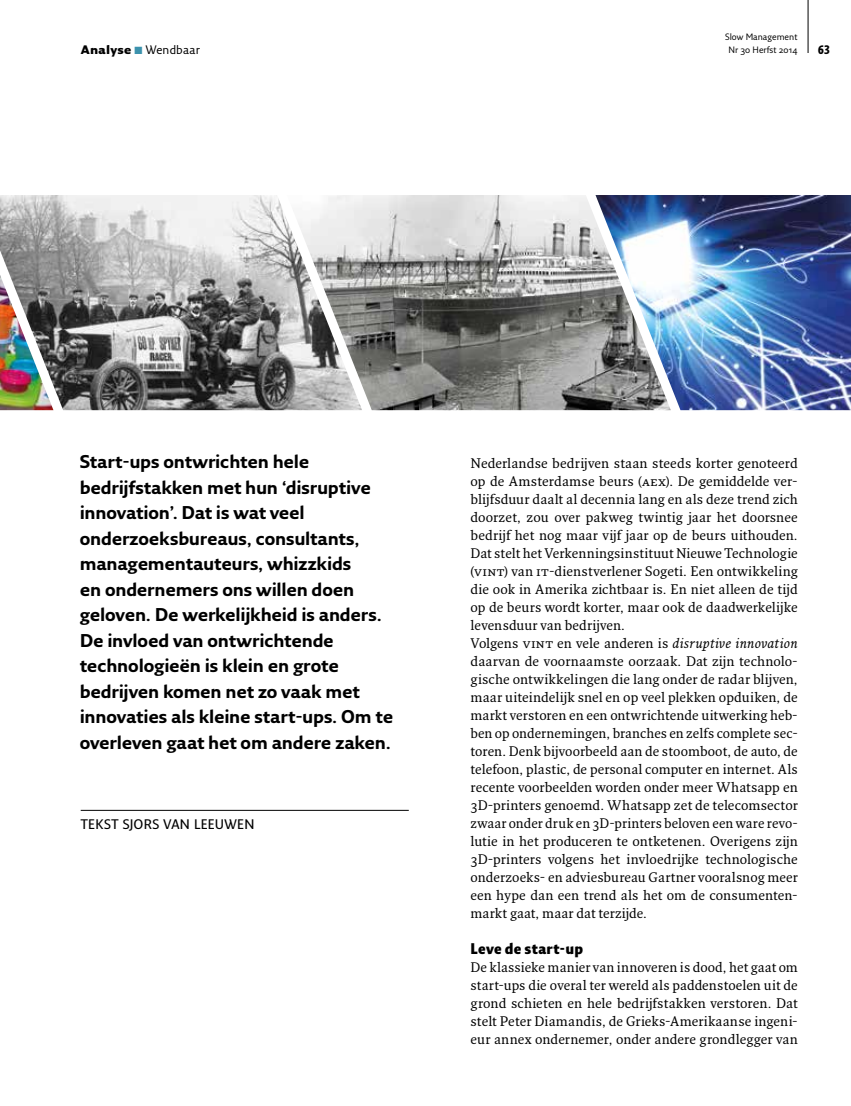
<style>
.page{position:relative;width:851px;height:1106px;background:#fff}
.page>*{position:absolute;margin:0;border:0;box-sizing:border-box;transform-origin:0 0}
.t1{font:700 18px/25.5px "Fresco Sans Std";letter-spacing:-.015em;color:#000}
.t2{font:900 15px "Fresco Sans Con";letter-spacing:.025em;color:#000}
.t3{font:13.5px/18px "Fresco Std";color:#000}
.t4{font:600 13.5px "Fresco Sans Std";letter-spacing:.03em;color:#000}
.t5{font:12px "Fresco Sans Std";letter-spacing:.015em;color:#000}
.t6{font:700 12px "Fresco Sans Con";color:#000}
.t7{font:9px/13.5px "Fresco Sans Std";color:#000;text-align:center}
.s1{font-weight:900}
.s2{color:#3c92ad}
.s3{font-style:italic}
</style>
<div class="page">
<img style="left:0;top:195px;width:287px;height:215px">
<img style="left:287px;top:195px;width:308px;height:215px">
<img style="left:595px;top:195px;width:255px;height:215px">
<hr style="left:81px;top:810px;width:327px;height:1px;background:#000">
<hr style="left:807px;top:0;width:1px;height:53px;background:#000">
<p class="t5" style="left:81px;top:42px;width:120px"><span class="s1">Analyse</span> <span class="s2">■</span> Wendbaar</p>
<p class="t7" style="left:725px;top:29px;width:74px">Slow Management<br>Nr 30 Herfst 2014</p>
<p class="t6" style="left:818px;top:42px;width:13px">63</p>
<p class="t1" style="left:80px;top:448px;width:315px">Start-ups ontwrichten hele bedrijfstakken met hun ‘disruptive innovation’. Dat is wat veel onderzoeksbureaus, consultants, managementauteurs, whizzkids<br>en ondernemers ons willen doen geloven. De werkelijkheid is anders.<br>De invloed van ontwrichtende technologieën is klein en grote bedrijven komen net zo vaak met innovaties als kleine start-ups. Om te overleven gaat het om andere zaken.</p>
<p class="t4" style="left:81px;top:815px;width:175px">TEKST SJORS VAN LEEUWEN</p>
<p class="t3" style="left:470px;top:454px;width:329px">Nederlandse bedrijven staan steeds korter genoteerd op de Amsterdamse beurs (aex). De gemiddelde ver&shy;blijfsduur daalt al decennia lang en als deze trend zich doorzet, zou over pakweg twintig jaar het doorsnee bedrijf het nog maar vijf jaar op de beurs uithouden.<br>Dat stelt het Verkenningsinstituut Nieuwe Technologie (vint) van it-dienstverlener Sogeti. Een ontwikkeling die ook in Amerika zichtbaar is. En niet alleen de tijd op de beurs wordt korter, maar ook de daadwerkelijke levensduur van bedrijven.<br>Volgens vint en vele anderen is <span class="s3">disruptive innovation </span>daarvan de voornaamste oorzaak. Dat zijn technolo&shy;gische ontwikkelingen die lang onder de radar blijven, maar uiteindelijk snel en op veel plekken opduiken, de markt verstoren en een ontwrichtende uitwerking heb&shy;ben op ondernemingen, branches en zelfs complete sec&shy;toren. Denk bijvoorbeeld aan de stoomboot, de auto, de telefoon, plastic, de personal computer en internet. Als recente voorbeelden worden onder meer Whatsapp en 3D-printers genoemd. Whatsapp zet de telecomsector zwaar onder druk en 3D-printers beloven een ware revo&shy;lutie in het produceren te ontketenen. Overigens zijn 3D-printers volgens het invloedrijke technologische onderzoeks- en adviesbureau Gartner vooralsnog meer een hype dan een trend als het om de consumenten&shy;markt gaat, maar dat terzijde.</p>
<p class="t2" style="left:470px;top:939px;width:114px">Leve de start-up</p>
<p class="t3" style="left:470px;top:958px;width:329px;text-align:justify">De klassieke manier van innoveren is dood, het gaat om start-ups die overal ter wereld als paddenstoelen uit de grond schieten en hele bedrijfstakken verstoren. Dat stelt Peter Diamandis, de Grieks-Amerikaanse ingeni&shy;eur annex ondernemer, onder andere grondlegger van</p>
</div>
